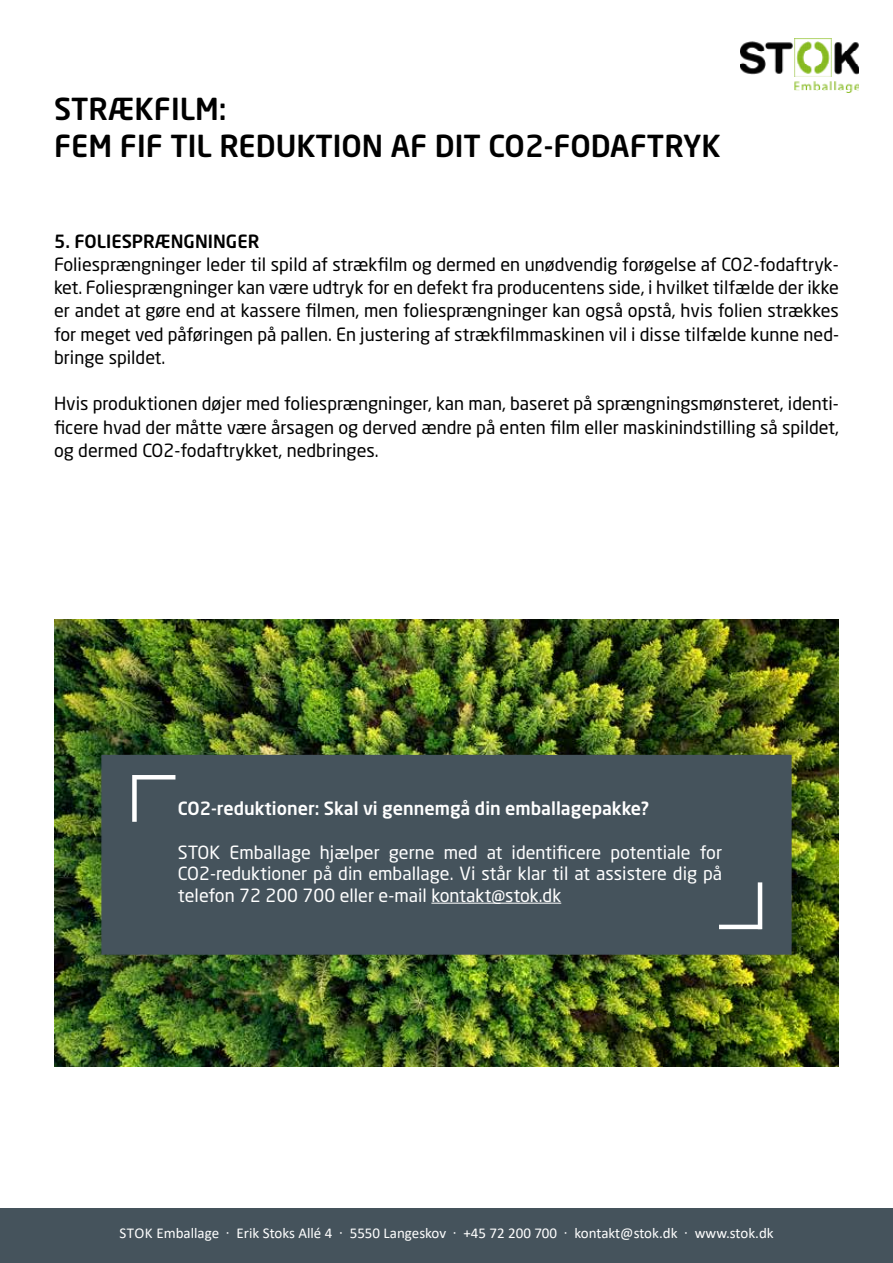
<style>
.page{position:relative;width:893px;height:1263px;background:#fff}
.page>*{position:absolute;margin:0;border:0;box-sizing:border-box;transform-origin:0 0}
.t1{font:500 30px/37.5px "Neo Sans W1 G";color:#000}
.t2{font:18px/23.2px "Neo Sans W1 G";color:#000;text-align:justify}
.t3{font:18px/21.6px "Neo Sans W1 G";color:#fff;text-align:justify}
.t4{font:500 18px "Neo Sans W1 G";color:#fff}
.t5{font:500 18px "Neo Sans W1 G";color:#000}
.t6{font:15px "Calibri";color:#fff}
</style>
<div class="page">
<div style="left:0;top:1208px;width:893px;height:54px;background:#45535c"></div>
<img style="left:54px;top:620px;width:785px;height:446px">
<div style="left:101px;top:755px;width:691px;height:200px;background:#45535c;border:2px solid #45535c"></div>
<hr style="left:431px;top:903px;width:130px;height:1px;background:#fff">
<div style="left:132px;top:775px;width:5px;height:47px;background:#fff"></div>
<hr style="left:133px;top:775px;width:42px;height:4px;background:#fff">
<hr style="left:758px;top:882px;width:4px;height:47px;background:#fff">
<hr style="left:719px;top:925px;width:42px;height:4px;background:#fff">
<img style="left:740px;top:38px;width:119px;height:55px">
<h1 class="t1" style="left:54px;top:89px;width:668px">STRÆKFILM:<br>FEM FIF TIL REDUKTION AF DIT CO2-FODAFTRYK</h1>
<p class="t5" style="left:54px;top:230px;width:207px">5. FOLIESPRÆNGNINGER</p>
<p class="t2" style="left:54px;top:252px;width:786px">Foliesprængninger leder til spild af strækfilm og dermed en unødvendig forøgelse af CO2-fodaftryk&shy;ket. Foliesprængninger kan være udtryk for en defekt fra producentens side, i hvilket tilfælde der ikke er andet at gøre end at kassere filmen, men foliesprængninger kan også opstå, hvis folien strækkes for meget ved påføringen på pallen. En justering af strækfilmmaskinen vil i disse tilfælde kunne ned&shy;bringe spildet.</p>
<p class="t2" style="left:54px;top:392px;width:786px">Hvis produktionen døjer med foliesprængninger, kan man, baseret på sprængningsmønsteret, identi&shy;ficere hvad der måtte være årsagen og derved ændre på enten film eller maskinindstilling så spildet, og dermed CO2-fodaftrykket, nedbringes.</p>
<p class="t4" style="left:178px;top:797px;width:473px">CO2-reduktioner: Skal vi gennemgå din emballagepakke?</p>
<p class="t3" style="left:178px;top:841px;width:546px">STOK Emballage hjælper gerne med at identificere potentiale for CO2-reduktioner på din emballage. Vi står klar til at assistere dig på telefon 72 200 700 eller e-mail kontakt@stok.dk</p>
<p class="t6" style="left:120px;top:1223px;width:656px">STOK Emballage · Erik Stoks Allé 4 · 5550 Langeskov · +45 72 200 700 · kontakt@stok.dk · www.stok.dk</p>
</div>
